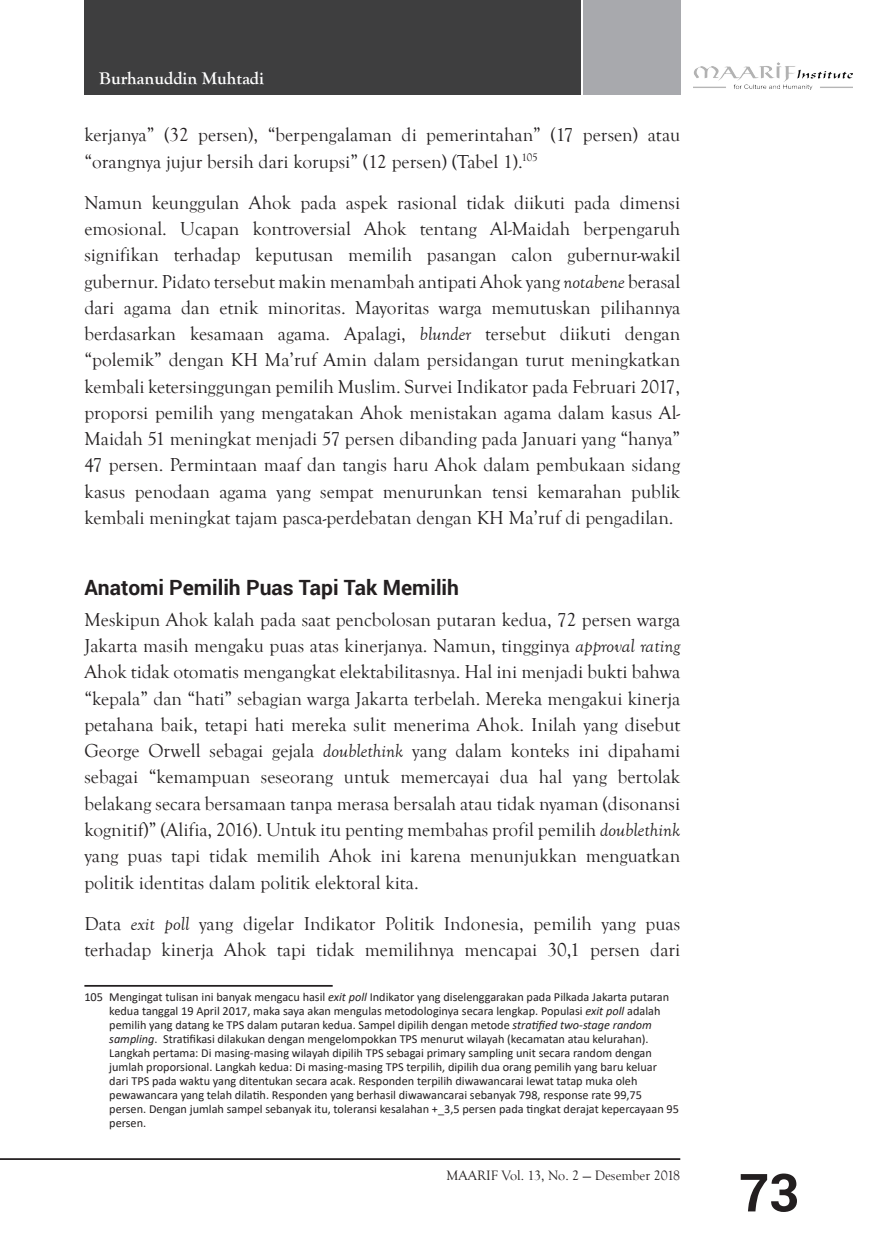
<style>
.page{position:relative;width:869px;height:1241px;background:#fff}
.page>*{position:absolute;margin:0;border:0;box-sizing:border-box;transform-origin:0 0}
.t1{font:700 52.5px "Roboto";color:#231f20}
.Judul-Sub{font:700 21px "Roboto";color:#231f20}
.Text{font:19.25px/26.2px "Goudy Old Style T";color:#231f20}
.t2{font:700 17.5px "Goudy Old Style T";color:#fff}
.t3{font:14px "Goudy Old Style T";color:#231f20}
.Footnote_Text{font:12.25px/14px "Calibri";color:#231f20}
.s1{font-style:italic}
</style>
<div class="page">
<div style="left:582px;top:0;width:98px;height:94px;background:#a8a9ad"></div>
<hr style="left:0;top:1157px;width:680px;height:2px;background:#231f20">
<div style="left:84px;top:0;width:496px;height:94px;background:#3e3e3f"></div>
<img style="left:693px;top:63px;width:159px;height:26px">
<hr style="left:84px;top:984px;width:248px;height:2px;background:#231f20">
<p class="t2" style="left:99px;top:69px;width:166px">Burhanuddin Muhtadi</p>
<p class="Text" style="left:84px;top:122px;width:597px">kerjanya” (32 persen), “berpengalaman di pemerintahan” (17 persen) atau “orangnya jujur bersih dari korupsi” (12 persen) (Tabel 1).<sup>105</sup></p>
<p class="Text" style="left:84px;top:190px;width:597px;text-align:justify">Namun keunggulan Ahok pada aspek rasional tidak diikuti pada dimensi emosional. Ucapan kontroversial Ahok tentang Al-Maidah berpengaruh signifikan terhadap keputusan memilih pasangan calon gubernur-wakil gubernur. Pidato tersebut makin menambah antipati Ahok yang <span class="s1">notabene</span> berasal dari agama dan etnik minoritas. Mayoritas warga memutuskan pilihannya berdasarkan kesamaan agama. Apalagi, <span class="s1">blunder</span> tersebut diikuti dengan “polemik” dengan KH Ma’ruf Amin dalam persidangan turut meningkatkan kembali ketersinggungan pemilih Muslim. Survei Indikator pada Februari 2017, proporsi pemilih yang mengatakan Ahok menistakan agama dalam kasus Al-Maidah 51 meningkat menjadi 57 persen dibanding pada Januari yang “hanya” 47 persen. Permintaan maaf dan tangis haru Ahok dalam pembukaan sidang kasus penodaan agama yang sempat menurunkan tensi kemarahan publik kembali meningkat tajam pasca-perdebatan dengan KH Ma’ruf di pengadilan.</p>
<p class="Judul-Sub" style="left:84px;top:572px;width:376px">Anatomi Pemilih Puas Tapi Tak Memilih</p>
<p class="Text" style="left:84px;top:606px;width:597px;text-align:justify">Meskipun Ahok kalah pada saat pencbolosan putaran kedua, 72 persen warga Jakarta masih mengaku puas atas kinerjanya. Namun, tingginya <span class="s1">approval rating </span>Ahok tidak otomatis mengangkat elektabilitasnya. Hal ini menjadi bukti bahwa “kepala” dan “hati” sebagian warga Jakarta terbelah. Mereka mengakui kinerja petahana baik, tetapi hati mereka sulit menerima Ahok. Inilah yang disebut George Orwell sebagai gejala <span class="s1">doublethink</span> yang dalam konteks ini dipahami sebagai “kemampuan seseorang untuk memercayai dua hal yang bertolak belakang secara bersamaan tanpa merasa bersalah atau tidak nyaman (disonansi kognitif)” (Alifia, 2016). Untuk itu penting membahas profil pemilih <span class="s1">doublethink </span>yang puas tapi tidak memilih Ahok ini karena menunjukkan menguatkan politik identitas dalam politik elektoral kita.</p>
<p class="Text" style="left:84px;top:910px;width:597px">Data <span class="s1">exit poll</span> yang digelar Indikator Politik Indonesia, pemilih yang puas terhadap kinerja Ahok tapi tidak memilihnya mencapai 30,1 persen dari</p>
<p class="Footnote_Text" style="left:109px;top:989px;width:571px;text-indent:-25px">105 Mengingat tulisan ini banyak mengacu hasil <span class="s1">exit poll</span> Indikator yang diselenggarakan pada Pilkada Jakarta putaran kedua tanggal 19 April 2017, maka saya akan mengulas metodologinya secara lengkap. Populasi <span class="s1">exit poll</span> adalah pemilih yang datang ke TPS dalam putaran kedua. Sampel dipilih dengan metode <span class="s1">stratified two-stage random sampling</span>. Stratifikasi dilakukan dengan mengelompokkan TPS menurut wilayah (kecamatan atau kelurahan).<br>Langkah pertama: Di masing-masing wilayah dipilih TPS sebagai primary sampling unit secara random dengan jumlah proporsional. Langkah kedua: Di masing-masing TPS terpilih, dipilih dua orang pemilih yang baru keluar dari TPS pada waktu yang ditentukan secara acak. Responden terpilih diwawancarai lewat tatap muka oleh pewawancara yang telah dilatih. Responden yang berhasil diwawancarai sebanyak 798, response rate 99,75 persen. Dengan jumlah sampel sebanyak itu, toleransi kesalahan +_3,5 persen pada tingkat derajat kepercayaan 95 persen.</p>
<p class="t3" style="left:446px;top:1167px;width:235px">MAARIF Vol. 13, No. 2 — Desember 2018</p>
<h1 class="t1" style="left:738px;top:1155px;width:62px">73</h1>
</div>
